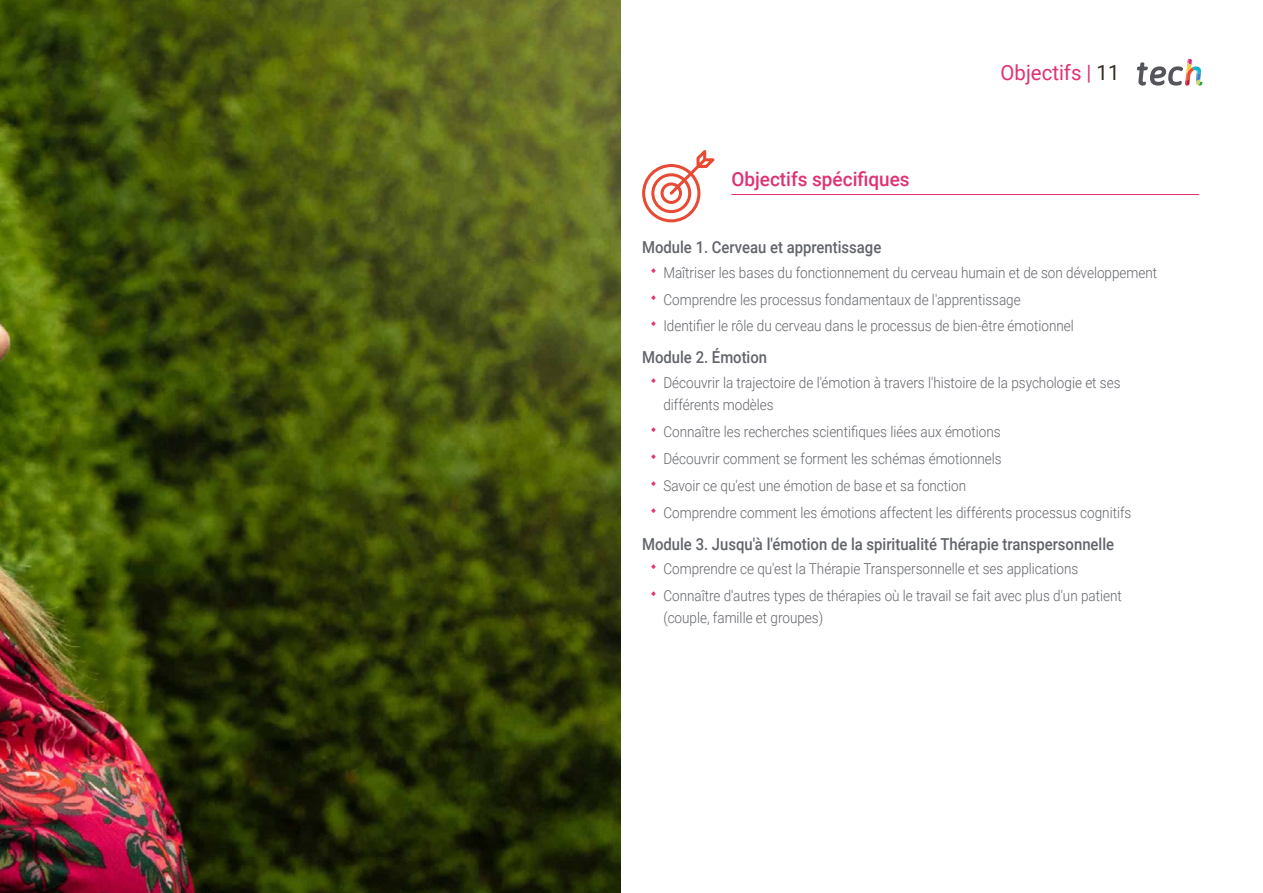
<style>
.page{position:relative;width:1263px;height:893px;background:#fff}
.page>*{position:absolute;margin:0;border:0;box-sizing:border-box;transform-origin:0 0}
.t1{font:21px "Roboto";color:#df3174}
.t2{font:500 19.5px "Roboto";color:#df3174}
.t3{font:500 16.5px "Roboto";color:#61646a;scale:.9 1}
.t4{font:300 15px/26.7px "Roboto";color:#61646a;scale:.9 1}
.s1{color:#332d20}
</style>
<div class="page">
<img style="left:0;top:0;width:621px;height:893px">
<svg style="left:642px;top:150px;width:72px;height:72px"></svg>
<svg style="left:1137px;top:59px;width:65px;height:27px"></svg>
<hr style="left:731px;top:194px;width:468px;height:1px;background:#df3174">
<h2 class="t2" style="left:731px;top:166px;width:180px">Objectifs spécifiques</h2>
<h1 class="t1" style="left:1000px;top:57px;width:120px">Objectifs | <span class="s1">11</span></h1>
<p class="t3" style="left:642px;top:236px;width:267px">Module 1. Cerveau et apprentissage</p>
<p class="t4" style="left:663px;top:259px;width:550px">Maîtriser les bases du fonctionnement du cerveau humain et de son développement<br>Comprendre les processus fondamentaux de l'apprentissage<br>Identifier le rôle du cerveau dans le processus de bien-être émotionnel</p>
<p class="t3" style="left:642px;top:346px;width:140px">Module 2. Émotion</p>
<p class="t4" style="left:663px;top:371px;width:509px;line-height:22.5px">Découvrir la trajectoire de l'émotion à travers l'histoire de la psychologie et ses différents modèles</p>
<p class="t4" style="left:663px;top:418px;width:521px">Connaître les recherches scientifiques liées aux émotions<br>Découvrir comment se forment les schémas émotionnels<br>Savoir ce qu'est une émotion de base et sa fonction<br>Comprendre comment les émotions affectent les différents processus cognitifs</p>
<p class="t3" style="left:642px;top:532px;width:526px">Module 3. Jusqu'à l'émotion de la spiritualité Thérapie transpersonnelle</p>
<p class="t4" style="left:663px;top:555px;width:511px">Comprendre ce qu'est la Thérapie Transpersonnelle et ses applications<br>Connaître d'autres types de thérapies où le travail se fait avec plus d'un patient</p>
<p class="t4" style="left:663px;top:604px;width:179px">(couple, famille et groupes)</p>
</div>
